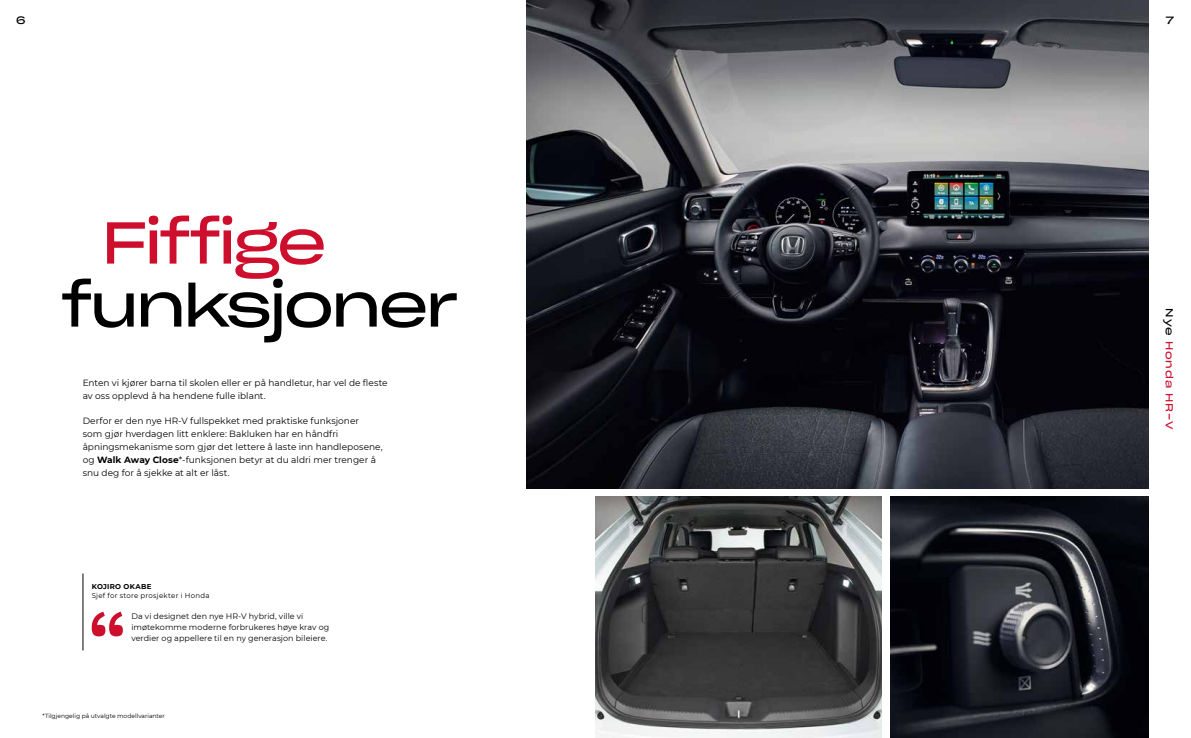
<style>
.page{position:relative;width:1191px;height:738px;background:#fff}
.page>*{position:absolute;margin:0;border:0;box-sizing:border-box;transform-origin:0 0}
.t1{font:58px "Sharp Grotesk Book 25";letter-spacing:-.04em;color:#000}
.t2{font:58px "Sharp Grotesk Book 25";letter-spacing:-.035em;color:#ce0e2d}
.t3{font:10.5px "Sharp Grotesk Book 25";color:#000}
.t4{font:10px "Sharp Grotesk Book 25";letter-spacing:.09em;color:#ce0e2d}
.t5{font:9px/13px "Montserrat";color:#000}
.t6{font:8px/11px "Montserrat";letter-spacing:.005em;color:#000}
.t7{font:7px "Montserrat";letter-spacing:.035em;color:#000}
.t8{font:700 7px "Montserrat";letter-spacing:.045em;color:#000}
.t9{font:6px "Montserrat";color:#000}
.s1{font-weight:700}
.s2{color:#000}
</style>
<div class="page">
<img style="left:527px;top:0;width:621px;height:488px">
<img style="left:595px;top:496px;width:287px;height:241px">
<img style="left:890px;top:496px;width:258px;height:241px">
<hr style="left:83px;top:573px;width:1px;height:77px;background:#000">
<svg style="left:92px;top:611px;width:31px;height:25px"></svg>
<p class="t3" style="left:16px;top:11px;width:11px">6</p>
<p class="t3" style="left:1165px;top:11px;width:10px">7</p>
<h1 class="t2" style="left:101px;top:192px;width:226px">Fiffige</h1>
<h1 class="t1" style="left:62px;top:255px;width:398px">funksjoner</h1>
<p class="t5" style="left:83px;top:376px;width:306px">Enten vi kjører barna til skolen eller er på handletur, har vel de fleste av oss opplevd å ha hendene fulle iblant.</p>
<p class="t5" style="left:83px;top:413px;width:301px">Derfor er den nye HR-V fullspekket med praktiske funksjoner<br>som gjør hverdagen litt enklere: Bakluken har en håndfri åpningsmekanisme som gjør det lettere å laste inn handleposene, og <span class="s1">Walk Away Close</span>*-funksjonen betyr at du aldri mer trenger å snu deg for å sjekke at alt er låst.</p>
<p class="t8" style="left:92px;top:580px;width:61px">KOJIRO OKABE</p>
<p class="t7" style="left:92px;top:590px;width:119px">Sjef for store prosjekter i Honda</p>
<p class="t6" style="left:131px;top:610px;width:199px">Da vi designet den nye HR-V hybrid, ville vi imøtekomme moderne forbrukeres høye krav og verdier og appellere til en ny generasjon bileiere.</p>
<p class="t9" style="left:43px;top:711px;width:124px">*Tilgjengelig på utvalgte modellvarianter</p>
<p class="t4" style="left:1178px;top:308px;width:123px;rotate:90deg"><span class="s2">Nye</span> Honda HR-V</p>
</div>
